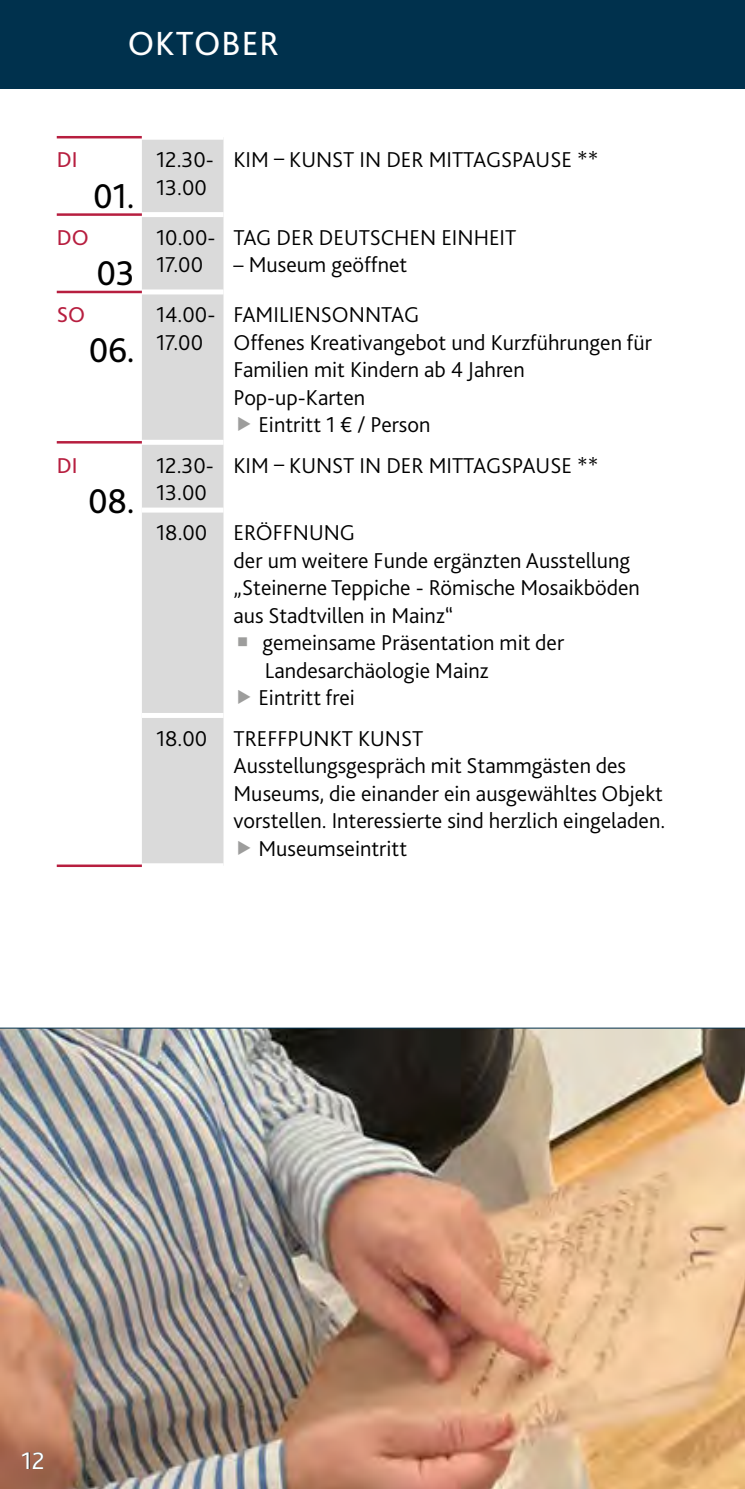
<style>
.page{position:relative;width:745px;height:1489px;background:#fff}
.page>*{position:absolute;margin:0;border:0;box-sizing:border-box;transform-origin:0 0}
.Kalender_Dat{font:36px "Bliss 2";letter-spacing:-.01em;color:#000}
.Monat__wie_Laufzeit{font:35px "Bliss 2";letter-spacing:.03em;color:#fff}
.t1{font:25px "Bliss 2";color:#fff}
.Kalender_fliess{font:300 22.5px/27.5px "Bliss 2";color:#000}
.kalender_Ü{font:300 22.5px "Bliss 2";color:#000}
.Kalender_Tag{font:22.5px "Bliss 2";color:#b71e3f}
</style>
<div class="page">
<img style="left:0;top:1028px;width:744px;height:460px">
<div style="left:0;top:0;width:744px;height:89px;background:#00314d"></div>
<svg style="left:57px;top:138px;width:85px;height:306px"></svg>
<div style="left:142px;top:140px;width:81px;height:723px;background:#dadada"></div>
<hr style="left:57px;top:136px;width:85px;height:2px;background:#b71e3f">
<div style="left:142px;top:212px;width:81px;height:5px;background:#fff"></div>
<div style="left:142px;top:289px;width:81px;height:5px;background:#fff"></div>
<div style="left:142px;top:440px;width:81px;height:5px;background:#fff"></div>
<div style="left:142px;top:507px;width:81px;height:5px;background:#fff"></div>
<div style="left:142px;top:713px;width:81px;height:5px;background:#fff"></div>
<hr style="left:57px;top:441px;width:85px;height:2px;background:#b71e3f">
<hr style="left:57px;top:864px;width:85px;height:3px;background:#b71e3f">
<hr style="left:57px;top:213px;width:85px;height:3px;background:#b71e3f">
<hr style="left:57px;top:291px;width:85px;height:2px;background:#b71e3f">
<hr style="left:0;top:1027px;width:744px;height:1px;background:#00314d">
<p class="Monat__wie_Laufzeit" style="left:128px;top:21px;width:153px">OKTOBER</p>
<p class="Kalender_Tag" style="left:57px;top:146px;width:22px">DI</p>
<p class="Kalender_Dat" style="left:93px;top:173px;width:43px">01.</p>
<p class="Kalender_fliess" style="left:156px;top:146px;width:59px">12.30-<br>13.00</p>
<p class="kalender_Ü" style="left:233px;top:146px;width:366px">KIM – KUNST IN DER MITTAGSPAUSE **</p>
<p class="Kalender_Tag" style="left:57px;top:223px;width:33px">DO</p>
<p class="Kalender_Dat" style="left:96px;top:250px;width:40px">03</p>
<p class="Kalender_fliess" style="left:156px;top:223px;width:61px">10.00-<br>17.00</p>
<p class="kalender_Ü" style="left:233px;top:223px;width:284px">TAG DER DEUTSCHEN EINHEIT</p>
<p class="Kalender_fliess" style="left:233px;top:250px;width:175px">– Museum geöffnet</p>
<p class="Kalender_Tag" style="left:57px;top:301px;width:30px">SO</p>
<p class="Kalender_Dat" style="left:89px;top:328px;width:48px">06.</p>
<p class="Kalender_fliess" style="left:156px;top:300px;width:61px">14.00-<br>17.00</p>
<p class="Kalender_fliess" style="left:233px;top:300px;width:187px">FAMILIENSONNTAG</p>
<p class="Kalender_fliess" style="left:233px;top:328px;width:419px">Offenes Kreativangebot und Kurzführungen für<br>Familien mit Kindern ab 4 Jahren</p>
<p class="Kalender_fliess" style="left:233px;top:383px;width:133px">Pop-up-Karten</p>
<p class="Kalender_fliess" style="left:258px;top:410px;width:173px">Eintritt 1 € / Person</p>
<p class="Kalender_Tag" style="left:57px;top:451px;width:22px">DI</p>
<p class="Kalender_Dat" style="left:88px;top:478px;width:48px">08.</p>
<p class="Kalender_fliess" style="left:156px;top:451px;width:59px">12.30-<br>13.00</p>
<p class="kalender_Ü" style="left:233px;top:451px;width:366px">KIM – KUNST IN DER MITTAGSPAUSE **</p>
<p class="Kalender_fliess" style="left:156px;top:518px;width:53px">18.00</p>
<p class="kalender_Ü" style="left:233px;top:519px;width:123px">ERÖFFNUNG</p>
<p class="Kalender_fliess" style="left:233px;top:546px;width:407px">der um weitere Funde ergänzten Ausstellung „Steinerne Teppiche - Römische Mosaikböden aus Stadtvillen in Mainz“</p>
<p class="Kalender_fliess" style="left:262px;top:628px;width:303px">gemeinsame Präsentation mit der<br>Landesarchäologie Mainz</p>
<p class="Kalender_fliess" style="left:258px;top:683px;width:98px">Eintritt frei</p>
<p class="Kalender_fliess" style="left:156px;top:724px;width:53px">18.00</p>
<p class="kalender_Ü" style="left:233px;top:724px;width:191px">TREFFPUNKT KUNST</p>
<p class="Kalender_fliess" style="left:233px;top:751px;width:433px">Ausstellungsgespräch mit Stammgästen des<br>Museums, die einander ein ausgewähltes Objekt vorstellen. Interessierte sind herzlich eingeladen.</p>
<p class="Kalender_fliess" style="left:258px;top:834px;width:150px">Museumseintritt</p>
<p class="t1" style="left:21px;top:1444px;width:25px">12</p>
</div>
